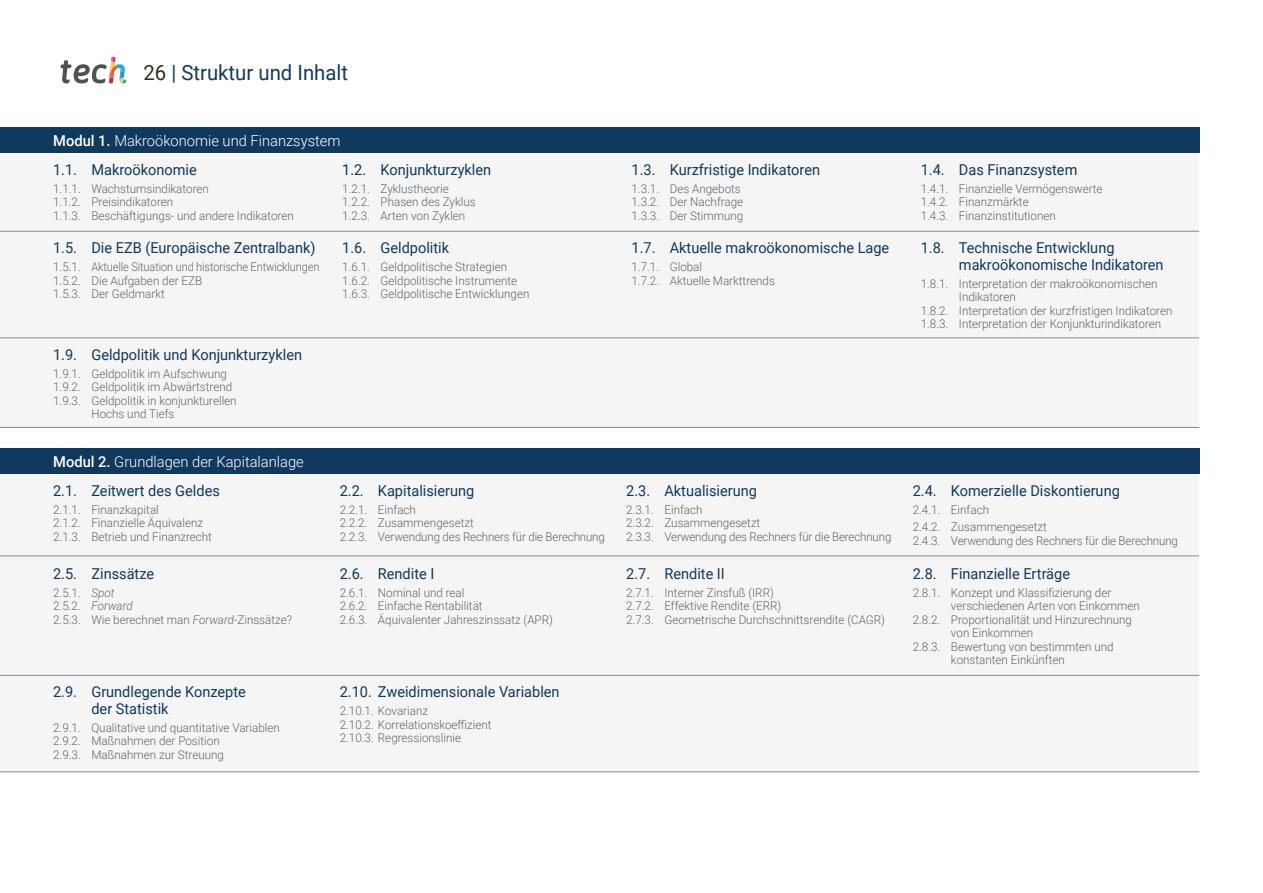
<style>
.page{position:relative;width:1263px;height:893px;background:#fff}
.page>*{position:absolute;margin:0;border:0;box-sizing:border-box;transform-origin:0 0}
.t1{font:21px "Roboto";color:#143961}
.t2{font:15px/16.5px "Roboto";color:#0f395f}
.t3{font:300 15px/28.7px "Roboto";color:#fff}
.t4{font:300 12px/13.5px "Roboto";color:#61646a}
.s1{color:#312e20}
.s2{font-weight:500}
.s3{font-weight:400;color:#0f395f}
.s4{font-style:italic}
</style>
<div class="page">
<div style="left:0;top:153px;width:1199px;height:275px;background:#f4f5f4"></div>
<div style="left:0;top:127px;width:1199px;height:26px;background:#0f395f"></div>
<hr style="left:0;top:231px;width:1199px;height:1px;background:#878a8e">
<hr style="left:0;top:338px;width:1199px;height:1px;background:#878a8e">
<hr style="left:0;top:427px;width:1199px;height:1px;background:#878a8e">
<svg style="left:61px;top:57px;width:65px;height:27px"></svg>
<div style="left:0;top:449px;width:1199px;height:25px;background:#0f395f"></div>
<div style="left:0;top:474px;width:1199px;height:298px;background:#f4f5f4"></div>
<hr style="left:0;top:556px;width:1199px;height:1px;background:#878a8e">
<hr style="left:0;top:675px;width:1199px;height:1px;background:#878a8e">
<hr style="left:0;top:772px;width:1199px;height:1px;background:#878a8e">
<h1 class="t1" style="left:144px;top:57px;width:206px"><span class="s1">26</span> | Struktur und Inhalt</h1>
<p class="t3" style="left:53px;top:126px;width:289px"><span class="s2">Modul 1.</span> Makroökonomie und Finanzsystem</p>
<p class="t2" style="left:53px;top:161px;width:145px">1.1. Makroökonomie</p>
<p class="t4" style="left:53px;top:181px;width:242px">1.1.1. Wachstumsindikatoren<br>1.1.2. Preisindikatoren<br>1.1.3. Beschäftigungs- und andere Indikatoren</p>
<p class="t2" style="left:53px;top:239px;width:264px">1.5. Die EZB (Europäische Zentralbank)</p>
<p class="t4" style="left:53px;top:260px;width:268px">1.5.1. Aktuelle Situation und historische Entwicklungen<br>1.5.2. Die Aufgaben der EZB<br>1.5.3. Der Geldmarkt</p>
<p class="t2" style="left:53px;top:346px;width:250px">1.9. Geldpolitik und Konjunkturzyklen</p>
<p class="t4" style="left:53px;top:366px;width:175px">1.9.1. Geldpolitik im Aufschwung</p>
<p class="t4" style="left:53px;top:380px;width:181px">1.9.2. Geldpolitik im Abwärtstrend</p>
<p class="t4" style="left:53px;top:393px;width:185px">1.9.3. Geldpolitik in konjunkturellen</p>
<p class="t4" style="left:91px;top:407px;width:85px">Hochs und Tiefs</p>
<p class="t3" style="left:53px;top:447px;width:252px"><span class="s2">Modul 2.</span> Grundlagen der Kapitalanlage<br><span class="s3">2.1. Zeitwert des Geldes</span></p>
<p class="t4" style="left:53px;top:502px;width:160px">2.1.1. Finanzkapital<br>2.1.2. Finanzielle Äquivalenz<br>2.1.3. Betrieb und Finanzrecht</p>
<p class="t2" style="left:53px;top:565px;width:103px">2.5. Zinssätze</p>
<p class="t4" style="left:53px;top:585px;width:240px">2.5.1. <span class="s4">Spot<br></span>2.5.2. <span class="s4">Forward<br></span>2.5.3. Wie berechnet man <span class="s4">Forward</span>-Zinssätze?</p>
<p class="t2" style="left:342px;top:161px;width:150px">1.2. Konjunkturzyklen</p>
<p class="t4" style="left:342px;top:181px;width:135px">1.2.1. Zyklustheorie<br>1.2.2. Phasen des Zyklus<br>1.2.3. Arten von Zyklen</p>
<p class="t2" style="left:342px;top:239px;width:108px">1.6. Geldpolitik</p>
<p class="t4" style="left:342px;top:260px;width:189px">1.6.1. Geldpolitische Strategien<br>1.6.2. Geldpolitische Instrumente<br>1.6.3. Geldpolitische Entwicklungen</p>
<p class="t2" style="left:340px;top:482px;width:136px">2.2. Kapitalisierung</p>
<p class="t4" style="left:340px;top:502px;width:267px">2.2.1. Einfach<br>2.2.2. Zusammengesetzt<br>2.2.3. Verwendung des Rechners für die Berechnung</p>
<p class="t2" style="left:340px;top:565px;width:96px">2.6. Rendite I</p>
<p class="t4" style="left:340px;top:585px;width:215px">2.6.1. Nominal und real<br>2.6.2. Einfache Rentabilität<br>2.6.3. Äquivalenter Jahreszinssatz (APR)</p>
<p class="t2" style="left:631px;top:161px;width:190px">1.3. Kurzfristige Indikatoren</p>
<p class="t4" style="left:631px;top:181px;width:113px">1.3.1. Des Angebots<br>1.3.2. Der Nachfrage<br>1.3.3. Der Stimmung</p>
<p class="t2" style="left:631px;top:239px;width:259px">1.7. Aktuelle makroökonomische Lage</p>
<p class="t4" style="left:631px;top:260px;width:145px">1.7.1. Global<br>1.7.2. Aktuelle Markttrends</p>
<p class="t2" style="left:626px;top:482px;width:132px">2.3. Aktualisierung</p>
<p class="t4" style="left:626px;top:502px;width:267px">2.3.1. Einfach<br>2.3.2. Zusammengesetzt<br>2.3.3. Verwendung des Rechners für die Berechnung</p>
<p class="t2" style="left:626px;top:565px;width:100px">2.7. Rendite II</p>
<p class="t4" style="left:626px;top:585px;width:260px">2.7.1. Interner Zinsfuß (IRR)<br>2.7.2. Effektive Rendite (ERR)<br>2.7.3. Geometrische Durchschnittsrendite (CAGR)</p>
<p class="t2" style="left:91px;top:683px;width:156px;text-indent:-38px">2.9. Grundlegende Konzepte der Statistik</p>
<p class="t4" style="left:53px;top:720px;width:228px">2.9.1. Qualitative und quantitative Variablen<br>2.9.2. Maßnahmen der Position<br>2.9.3. Maßnahmen zur Streuung</p>
<p class="t2" style="left:340px;top:683px;width:221px">2.10. Zweidimensionale Variablen</p>
<p class="t4" style="left:340px;top:704px;width:153px">2.10.1. Kovarianz<br>2.10.2. Korrelationskoeffizient<br>2.10.3. Regressionslinie</p>
<p class="t2" style="left:921px;top:161px;width:158px">1.4. Das Finanzsystem</p>
<p class="t4" style="left:921px;top:181px;width:183px">1.4.1. Finanzielle Vermögenswerte<br>1.4.2. Finanzmärkte<br>1.4.3. Finanzinstitutionen</p>
<p class="t2" style="left:959px;top:239px;width:206px;text-indent:-38px">1.8. Technische Entwicklung makroökonomische Indikatoren</p>
<p class="t4" style="left:921px;top:276px;width:238px">1.8.1. Interpretation der makroökonomischen</p>
<p class="t4" style="left:959px;top:290px;width:58px">Indikatoren</p>
<p class="t4" style="left:921px;top:303px;width:253px">1.8.2. Interpretation der kurzfristigen Indikatoren</p>
<p class="t4" style="left:921px;top:317px;width:242px">1.8.3. Interpretation der Konjunkturindikatoren</p>
<p class="t2" style="left:913px;top:482px;width:209px">2.4. Komerzielle Diskontierung</p>
<p class="t4" style="left:913px;top:500px;width:136px;line-height:17.7px">2.4.1. Einfach<br>2.4.2. Zusammengesetzt</p>
<p class="t4" style="left:913px;top:533px;width:267px">2.4.3. Verwendung des Rechners für die Berechnung</p>
<p class="t2" style="left:913px;top:565px;width:159px">2.8. Finanzielle Erträge</p>
<p class="t4" style="left:913px;top:585px;width:200px">2.8.1. Konzept und Klassifizierung der</p>
<p class="t4" style="left:951px;top:599px;width:191px">verschiedenen Arten von Einkommen</p>
<p class="t4" style="left:913px;top:612px;width:221px">2.8.2. Proportionalität und Hinzurechnung</p>
<p class="t4" style="left:951px;top:626px;width:84px">von Einkommen</p>
<p class="t4" style="left:913px;top:639px;width:203px">2.8.3. Bewertung von bestimmten und</p>
<p class="t4" style="left:951px;top:653px;width:115px">konstanten Einkünften</p>
</div>
